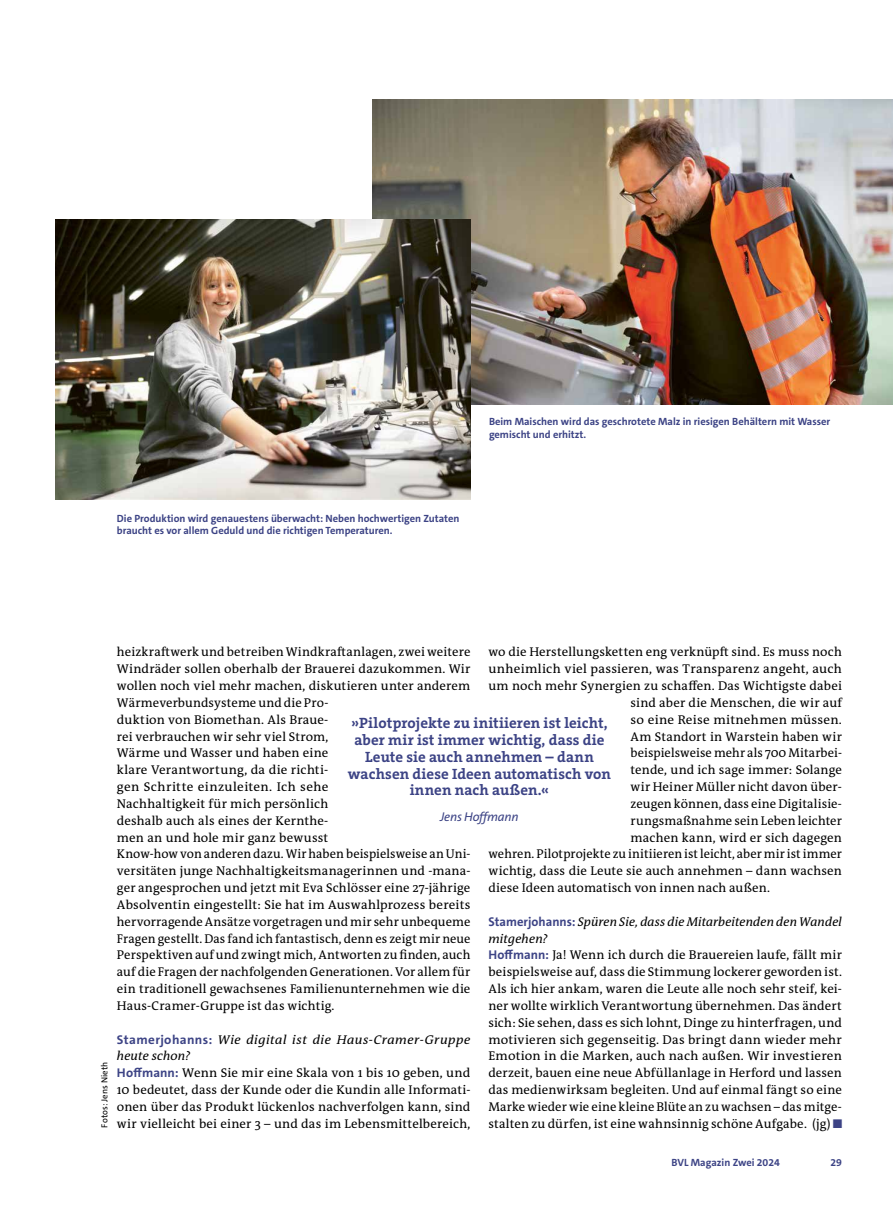
<style>
.page{position:relative;width:893px;height:1212px;background:#fff}
.page>*{position:absolute;margin:0;border:0;box-sizing:border-box;transform-origin:0 0}
.t1{font:700 15px/16.8px "The Serif C5";letter-spacing:.005em;color:#3c4385;text-align:center}
.t2{font:12.75px/16.8px "The Antiqua B W5 Plain";letter-spacing:.01em;color:#000}
.t3{font:italic 12.75px "The Sans C5";letter-spacing:-.02em;color:#3c4385}
.t4{font:700 10.5px/12.6px "The Sans C5";color:#3c4385}
.t5{font:8.85px "The Sans C5";letter-spacing:.015em;color:#000}
.s1{font-family:"The Sans C5";font-weight:700;color:#3c4385}
.s2{font-style:italic}
</style>
<div class="page">
<img style="left:373px;top:100px;width:520px;height:305px">
<img style="left:55px;top:220px;width:415px;height:279px">
<p class="t4" style="left:117px;top:512px;width:344px">Die Produktion wird genauestens überwacht: Neben hochwertigen Zutaten braucht es vor allem Geduld und die richtigen Temperaturen.</p>
<p class="t4" style="left:489px;top:415px;width:343px">Beim Maischen wird das geschrotete Malz in riesigen Behältern mit Wasser gemischt und erhitzt.</p>
<p class="t5" style="left:99px;top:1127px;width:67px;rotate:-90deg">Fotos: Jens Nieth</p>
<p class="t2" style="left:117px;top:644px;width:355px">heizkraftwerk und betreiben Windkraftanlagen, zwei weitere Windräder sollen oberhalb der Brauerei dazukommen. Wir wollen noch viel mehr machen, diskutieren unter anderem Wärmeverbundsysteme und die Pro-<br>duktion von Biomethan. Als Braue-<br>rei verbrauchen wir sehr viel Strom,<br>Wärme und Wasser und haben eine<br>klare Verantwortung, da die richti-<br>gen Schritte einzuleiten. Ich sehe<br>Nachhaltigkeit für mich persönlich<br>deshalb auch als eines der Kernthe-<br>men an und hole mir ganz bewusst<br>Know-how von anderen dazu. Wir haben beispielsweise an Uni&shy;versitäten junge Nachhaltigkeitsmanagerinnen und -mana&shy;ger angesprochen und jetzt mit Eva Schlösser eine 27-jährige Absolventin eingestellt: Sie hat im Auswahlprozess bereits hervorragende Ansätze vorgetragen und mir sehr unbequeme Fragen gestellt. Das fand ich fantastisch, denn es zeigt mir neue Perspektiven auf und zwingt mich, Antworten zu finden, auch auf die Fragen der nachfolgenden Generationen. Vor allem für ein traditionell gewachsenes Familienunternehmen wie die Haus-Cramer-Gruppe ist das wichtig.</p>
<p class="t2" style="left:117px;top:1031px;width:355px"><span class="s1">Stamerjohanns:</span> <span class="s2">Wie digital ist die Haus-Cramer-Gruppe heute schon?<br></span><span class="s1">Hoffmann:</span> Wenn Sie mir eine Skala von 1 bis 10 geben, und 10 bedeutet, dass der Kunde oder die Kundin alle Informati&shy;onen über das Produkt lückenlos nachverfolgen kann, sind wir vielleicht bei einer 3 – und das im Lebensmittelbereich,</p>
<p class="t2" style="left:488px;top:644px;width:355px">wo die Herstellungsketten eng verknüpft sind. Es muss noch</p>
<p class="t2" style="left:488px;top:661px;width:355px">unheimlich viel passieren, was Transparenz angeht, auch</p>
<p class="t2" style="left:488px;top:677px;width:355px">um noch mehr Synergien zu schaffen. Das Wichtigste dabei</p>
<p class="t2" style="left:630px;top:694px;width:213px">sind aber die Menschen, die wir auf</p>
<p class="t2" style="left:630px;top:711px;width:213px">so eine Reise mitnehmen müssen.</p>
<p class="t2" style="left:630px;top:728px;width:213px">Am Standort in Warstein haben wir</p>
<p class="t2" style="left:630px;top:745px;width:213px">beispielsweise mehr als 700 Mitarbei-</p>
<p class="t2" style="left:630px;top:762px;width:213px">tende, und ich sage immer: Solange</p>
<p class="t2" style="left:630px;top:778px;width:213px">wir Heiner Müller nicht davon über-</p>
<p class="t2" style="left:630px;top:795px;width:213px">zeugen können, dass eine Digitalisie-</p>
<p class="t2" style="left:630px;top:812px;width:213px">rungsmaßnahme sein Leben leichter</p>
<p class="t2" style="left:630px;top:829px;width:213px">machen kann, wird er sich dagegen</p>
<p class="t2" style="left:488px;top:846px;width:355px">wehren. Pilotprojekte zu initiieren ist leicht, aber mir ist immer</p>
<p class="t2" style="left:488px;top:863px;width:355px">wichtig, dass die Leute sie auch annehmen – dann wachsen</p>
<p class="t2" style="left:488px;top:879px;width:283px">diese Ideen automatisch von innen nach außen.</p>
<p class="t2" style="left:488px;top:913px;width:355px"><span class="s1">Stamerjohanns:</span> <span class="s2">Spüren Sie, dass die Mitarbeitenden den Wandel mitgehen?<br></span><span class="s1">Hoffmann:</span> Ja! Wenn ich durch die Brauereien laufe, fällt mir beispielsweise auf, dass die Stimmung lockerer geworden ist.<br>Als ich hier ankam, waren die Leute alle noch sehr steif, kei&shy;ner wollte wirklich Verantwortung übernehmen. Das ändert sich: Sie sehen, dass es sich lohnt, Dinge zu hinterfragen, und motivieren sich gegenseitig. Das bringt dann wieder mehr Emotion in die Marken, auch nach außen. Wir investieren derzeit, bauen eine neue Abfüllanlage in Herford und lassen das medienwirksam begleiten. Und auf einmal fängt so eine Marke wieder wie eine kleine Blüte an zu wachsen – das mitge&shy;stalten zu dürfen, ist eine wahnsinnig schöne Aufgabe. (jg) <span class="s1">■</span></p>
<p class="t1" style="left:348px;top:715px;width:265px">»Pilotprojekte zu initiieren ist leicht, aber mir ist immer wichtig, dass die<br>Leute sie auch annehmen – dann wachsen diese Ideen automatisch von innen nach außen.«</p>
<p class="t3" style="left:440px;top:808px;width:80px">Jens Hoffmann</p>
<p class="t4" style="left:671px;top:1156px;width:110px">BVL Magazin Zwei 2024</p>
<p class="t4" style="left:830px;top:1156px;width:13px">29</p>
</div>
